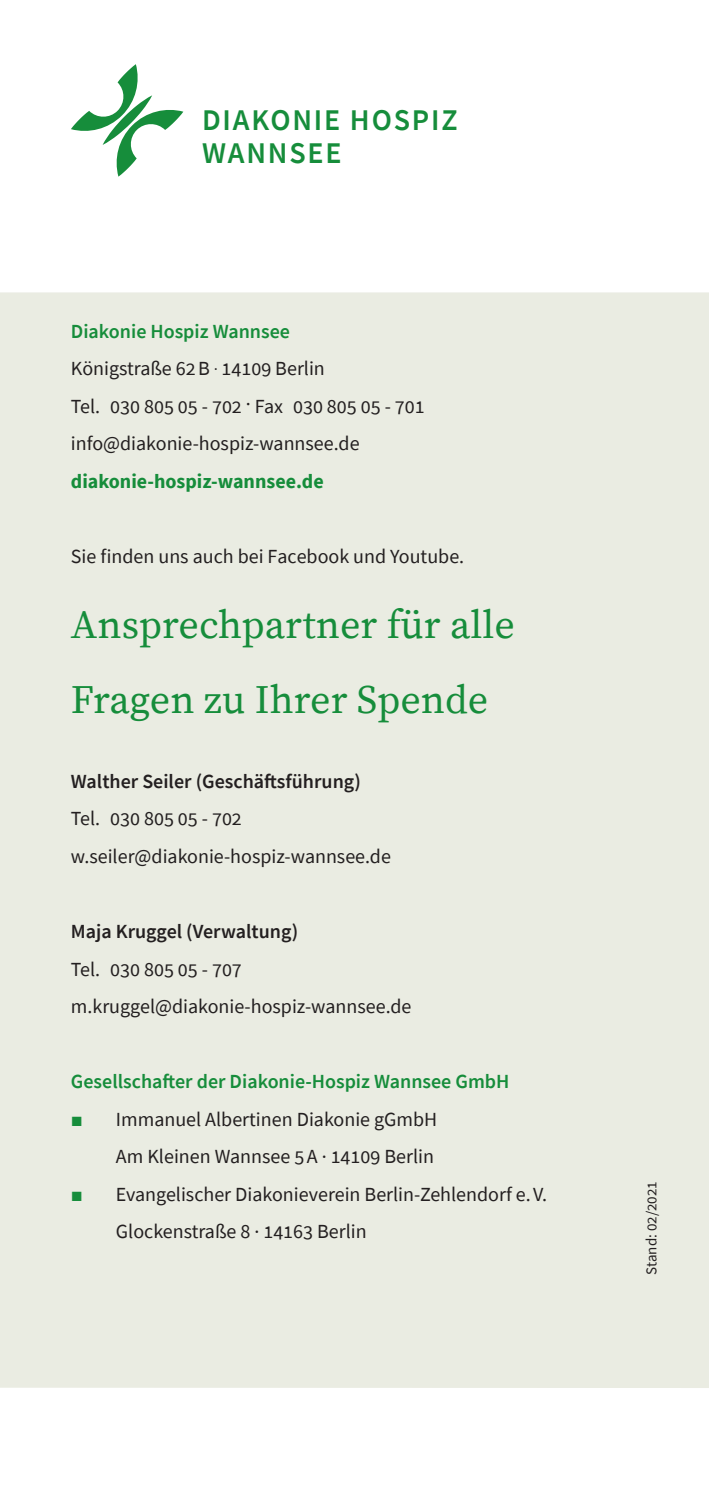
<style>
.page{position:relative;width:709px;height:1489px;background:#fff}
.page>*{position:absolute;margin:0;border:0;box-sizing:border-box;transform-origin:0 0}
.t1{font:40px/75px "Source Serif Pro";color:#168d3b}
.t2{font:600 30px/32.5px "Source Sans Pro";letter-spacing:.06em;color:#168d3b}
.t3{font:20px/37.5px "Source Sans Pro";color:#231f20}
.t4{font:600 20px "Source Sans Pro";color:#168d3b}
.t5{font:600 20px "Source Sans Pro";color:#231f20}
.t6{font:700 20px "Source Sans Pro";color:#168d3b}
.t7{font:15px "Source Sans Pro";color:#231f20}
.s1{font-family:"Arial";color:#168d3b}
</style>
<div class="page">
<div style="left:0;top:292px;width:709px;height:1095px;background:#eaece2"></div>
<svg style="left:71px;top:64px;width:112px;height:113px"></svg>
<h2 class="t2" style="left:202px;top:104px;width:257px">DIAKONIE HOSPIZ<br>WANNSEE</h2>
<p class="t4" style="left:71px;top:318px;width:221px">Diakonie Hospiz Wannsee</p>
<p class="t3" style="left:71px;top:349px;width:355px">Königstraße 62B . 14109 Berlin<br>Tel. 030 805 05 - 702 . Fax 030 805 05 - 701 info@diakonie-hospiz-wannsee.de</p>
<p class="t6" style="left:71px;top:467px;width:254px">diakonie-hospiz-wannsee.de</p>
<p class="t3" style="left:71px;top:537px;width:395px">Sie finden uns auch bei Facebook und Youtube.</p>
<h1 class="t1" style="left:71px;top:588px;width:445px">Ansprechpartner für alle<br>Fragen zu Ihrer Spende</h1>
<p class="t5" style="left:71px;top:768px;width:291px">Walther Seiler (Geschäftsführung)</p>
<p class="t3" style="left:71px;top:799px;width:321px">Tel. 030 805 05 - 702 w.seiler@diakonie-hospiz-wannsee.de</p>
<p class="t5" style="left:71px;top:918px;width:229px">Maja Kruggel (Verwaltung)</p>
<p class="t3" style="left:71px;top:949px;width:342px">Tel. 030 805 05 - 707 m.kruggel@diakonie-hospiz-wannsee.de</p>
<p class="t4" style="left:71px;top:1068px;width:440px">Gesellschafter der Diakonie-Hospiz Wannsee GmbH</p>
<p class="t3" style="left:71px;top:1099px;width:368px;text-align:right"><span class="s1">■</span> Immanuel Albertinen Diakonie gGmbH<br>Am Kleinen Wannsee 5A · 14109 Berlin</p>
<p class="t3" style="left:116px;top:1174px;width:433px;text-indent:-45px"><span class="s1">■</span> Evangelischer Diakonieverein Berlin-Zehlendorf e.V.<br>Glockenstraße 8 · 14163 Berlin</p>
<p class="t7" style="left:642px;top:1274px;width:95px;rotate:-90deg">Stand: 02/2021</p>
</div>
